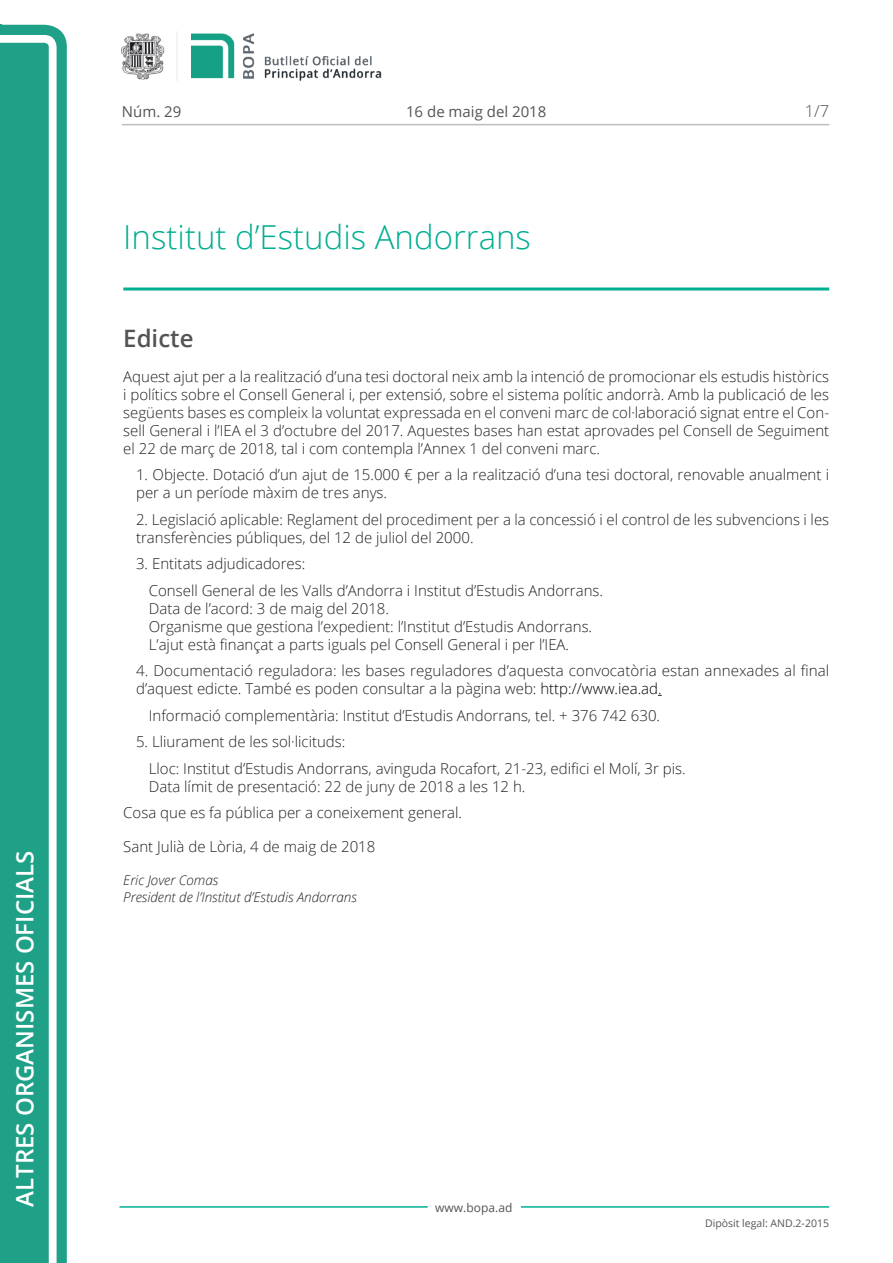
<style>
.page{position:relative;width:893px;height:1263px;background:#fff}
.page>*{position:absolute;margin:0;border:0;box-sizing:border-box;transform-origin:0 0}
.Titol_2_PAG{font:300 33px "Open Sans";color:#00ae91}
.t1{font:600 24px "Open Sans";color:#fff}
.Titol_3{font:600 24px "Open Sans";color:#545454}
.num_pagina{font:300 16.5px "Open Sans";color:#545454}
.Body_text{font:300 15px/18px "Open Sans";color:#231f20;text-align:justify}
.Body_text_i{font:300 15px/18px "Open Sans";color:#231f20}
.Body_text_nos_ii{font:300 15px "Open Sans";color:#231f20}
.Body_text_ii{font:300 15px "Open Sans";color:#231f20}
.Data{font:300 15px "Open Sans";color:#231f20}
.carrer{font:15px "Open Sans";color:#545454}
.signatura{font:italic 300 13.5px/16.5px "Open Sans";color:#231f20}
.t2{font:12px "Open Sans";color:#545454}
.t3{font:10.5px "Open Sans";color:#545454}
.s1{color:#000}
</style>
<div class="page">
<svg style="left:0;top:25px;width:67px;height:1238px;fill:#1ea187"></svg>
<div style="left:0;top:43px;width:49px;height:1220px;background:#1ea187"></div>
<img style="left:122px;top:32px;width:260px;height:49px">
<hr style="left:119px;top:1206px;width:309px;height:2px;background:#00ae91">
<hr style="left:521px;top:1206px;width:308px;height:2px;background:#00ae91">
<hr style="left:122px;top:124px;width:707px;height:1px;background:#bcbdc0">
<hr style="left:123px;top:287px;width:706px;height:3px;background:#00ae91">
<p class="t1" style="left:8px;top:1207px;width:358px;rotate:-90deg">Altres organismes oficials</p>
<p class="carrer" style="left:122px;top:102px;width:61px">Núm. 29</p>
<p class="carrer" style="left:406px;top:102px;width:142px">16 de maig del 2018</p>
<p class="Titol_2_PAG" style="left:123px;top:215px;width:409px">Institut d’Estudis Andorrans</p>
<p class="num_pagina" style="left:805px;top:100px;width:26px">1/7</p>
<p class="Titol_3" style="left:123px;top:321px;width:72px">Edicte</p>
<p class="Body_text" style="left:123px;top:367px;width:707px">Aquest ajut per a la realització d’una tesi doctoral neix amb la intenció de promocionar els estudis històrics i polítics sobre el Consell General i, per extensió, sobre el sistema polític andorrà. Amb la publicació de les següents bases es compleix la voluntat expressada en el conveni marc de col·laboració signat entre el Con&shy;sell General i l’IEA el 3 d’octubre del 2017. Aquestes bases han estat aprovades pel Consell de Seguiment el 22 de març de 2018, tal i com contempla l’Annex 1 del conveni marc.</p>
<p class="Body_text_i" style="left:136px;top:465px;width:695px">1. Objecte. Dotació d’un ajut de 15.000 € per a la realització d’una tesi doctoral, renovable anualment i per a un període màxim de tres anys.</p>
<p class="Body_text_i" style="left:136px;top:510px;width:695px">2. Legislació aplicable: Reglament del procediment per a la concessió i el control de les subvencions i les transferències públiques, del 12 de juliol del 2000.</p>
<p class="Body_text_i" style="left:136px;top:554px;width:171px">3. Entitats adjudicadores:</p>
<p class="Body_text_nos_ii" style="left:149px;top:580px;width:456px">Consell General de les Valls d’Andorra i Institut d’Estudis Andorrans.</p>
<p class="Body_text_nos_ii" style="left:149px;top:598px;width:242px">Data de l’acord: 3 de maig del 2018.</p>
<p class="Body_text_nos_ii" style="left:149px;top:616px;width:445px">Organisme que gestiona l’expedient: l’Institut d’Estudis Andorrans.</p>
<p class="Body_text_ii" style="left:149px;top:634px;width:422px">L’ajut està finançat a parts iguals pel Consell General i per l’IEA.</p>
<p class="Body_text_i" style="left:136px;top:661px;width:695px">4. Documentació reguladora: les bases reguladores d’aquesta convocatòria estan annexades al final d’aquest edicte. També es poden consultar a la pàgina web: <span class="s1">http://www.iea.ad</span>.</p>
<p class="Body_text_ii" style="left:149px;top:705px;width:513px">Informació complementària: Institut d’Estudis Andorrans, tel. + 376 742 630.</p>
<p class="Body_text_i" style="left:136px;top:732px;width:211px">5. Lliurament de les sol·licituds:</p>
<p class="Body_text_nos_ii" style="left:149px;top:758px;width:538px">Lloc: Institut d’Estudis Andorrans, avinguda Rocafort, 21-23, edifici el Molí, 3r pis.</p>
<p class="Body_text_ii" style="left:149px;top:776px;width:378px">Data límit de presentació: 22 de juny de 2018 a les 12 h.</p>
<p class="Body_text" style="left:123px;top:803px;width:340px">Cosa que es fa pública per a coneixement general.</p>
<p class="Data" style="left:123px;top:836px;width:254px">Sant Julià de Lòria, 4 de maig de 2018</p>
<p class="signatura" style="left:123px;top:872px;width:235px">Eric Jover Comas<br>President de l’Institut d’Estudis Andorrans</p>
<p class="t2" style="left:435px;top:1199px;width:79px">www.bopa.ad</p>
<p class="t3" style="left:705px;top:1216px;width:125px">Dipòsit legal: AND.2-2015</p>
</div>
